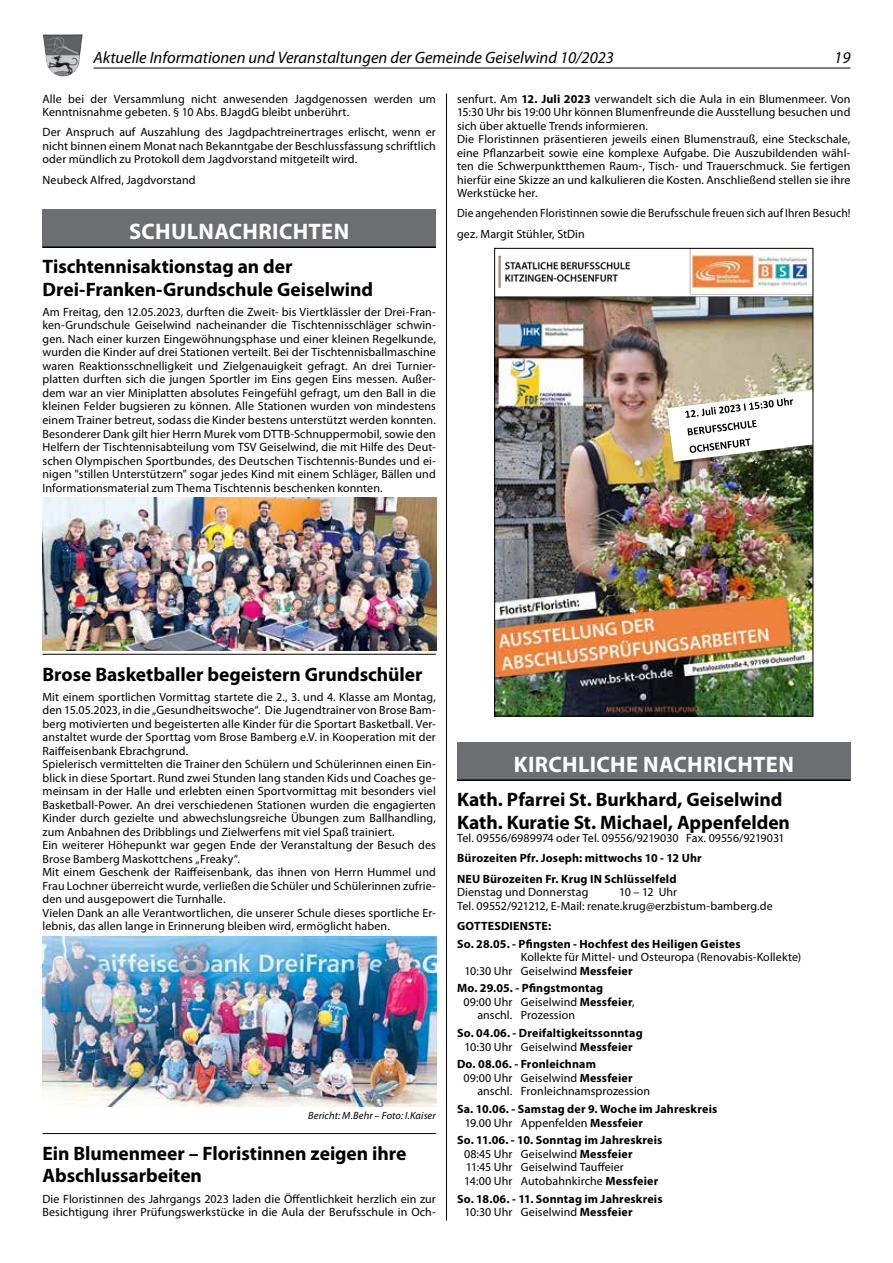
<style>
.page{position:relative;width:893px;height:1263px;background:#fff}
.page>*{position:absolute;margin:0;border:0;box-sizing:border-box;transform-origin:0 0}
.t1{font:700 22.5px "Myriad Pro";letter-spacing:.015em;color:#fff}
.t2{font:700 19.5px/22.5px "Myriad Pro";letter-spacing:-.005em;color:#000}
.t3{font:italic 16.5px "Myriad Pro";color:#000}
.t4{font:12px/13.5px "Myriad Pro";letter-spacing:.01em;color:#000}
.t5{font:700 12px/13.5px "Myriad Pro";letter-spacing:.015em;color:#000}
.t6{font:12px/20.2px "Myriad Pro";letter-spacing:.01em;color:#000;scale:.96 1}
.t7{font:italic 10.5px "Myriad Pro";letter-spacing:.005em;color:#000}
.s1{font-weight:700}
.s2{font-weight:400}
</style>
<div class="page">
<hr style="left:446px;top:94px;width:1px;height:1126px;background:#000">
<div style="left:43px;top:209px;width:393px;height:38px;background:#6d6e71"></div>
<hr style="left:43px;top:246px;width:393px;height:2px;background:#000">
<hr style="left:43px;top:654px;width:393px;height:1px;background:#000">
<hr style="left:43px;top:1133px;width:393px;height:1px;background:#000">
<img style="left:43px;top:498px;width:393px;height:152px">
<img style="left:43px;top:937px;width:393px;height:169px">
<div style="left:457px;top:742px;width:393px;height:38px;background:#6d6e71"></div>
<hr style="left:457px;top:779px;width:393px;height:2px;background:#000">
<img style="left:496px;top:250px;width:315px;height:464px">
<svg style="left:667px;top:389px;width:144px;height:73px"></svg>
<div style="left:494px;top:248px;width:319px;height:468px;border:1px solid #000"></div>
<hr style="left:94px;top:68px;width:756px;height:1px;background:#000">
<img style="left:43px;top:34px;width:40px;height:42px">
<h3 class="t3" style="left:94px;top:48px;width:522px">Aktuelle Informationen und Veranstaltungen der Gemeinde Geiselwind 10/2023</h3>
<h3 class="t3" style="left:834px;top:48px;width:18px">19</h3>
<p class="t4" style="left:43px;top:92px;width:395px">Alle bei der Versammlung nicht anwesenden Jagdgenossen werden um<br>Kenntnisnahme gebeten. § 10 Abs. BJagdG bleibt unberührt.</p>
<p class="t4" style="left:43px;top:125px;width:395px;text-align:justify">Der Anspruch auf Auszahlung des Jagdpachtreinertrages erlischt, wenn er nicht binnen einem Monat nach Bekanntgabe der Beschlussfassung schriftlich oder mündlich zu Protokoll dem Jagdvorstand mitgeteilt wird.</p>
<p class="t4" style="left:43px;top:173px;width:155px">Neubeck Alfred, Jagdvorstand</p>
<h1 class="t1" style="left:129px;top:216px;width:222px">SCHULNACHRICHTEN</h1>
<h2 class="t2" style="left:43px;top:255px;width:332px">Tischtennisaktionstag an der<br>Drei-Franken-Grundschule Geiselwind</h2>
<p class="t4" style="left:43px;top:305px;width:395px;text-align:justify">Am Freitag, den 12.05.2023, durften die Zweit- bis Viertklässler der Drei-Fran&shy;ken-Grundschule Geiselwind nacheinander die Tischtennisschläger schwin&shy;gen. Nach einer kurzen Eingewöhnungsphase und einer kleinen Regelkunde, wurden die Kinder auf drei Stationen verteilt. Bei der Tischtennisballmaschine waren Reaktionsschnelligkeit und Zielgenauigkeit gefragt. An drei Turnier&shy;platten durften sich die jungen Sportler im Eins gegen Eins messen. Außer&shy;dem war an vier Miniplatten absolutes Feingefühl gefragt, um den Ball in die kleinen Felder bugsieren zu können. Alle Stationen wurden von mindestens einem Trainer betreut, sodass die Kinder bestens unterstützt werden konnten.<br>Besonderer Dank gilt hier Herrn Murek vom DTTB-Schnuppermobil, sowie den Helfern der Tischtennisabteilung vom TSV Geiselwind, die mit Hilfe des Deut&shy;schen Olympischen Sportbundes, des Deutschen Tischtennis-Bundes und ei&shy;nigen "stillen Unterstützern" sogar jedes Kind mit einem Schläger, Bällen und Informationsmaterial zum Thema Tischtennis beschenken konnten.</p>
<p class="t4" style="left:457px;top:92px;width:395px">senfurt. Am <span class="s1">12. Juli 2023</span> verwandelt sich die Aula in ein Blumenmeer. Von 15:30 Uhr bis 19:00 Uhr können Blumenfreunde die Ausstellung besuchen und sich über aktuelle Trends informieren.<br>Die Floristinnen präsentieren jeweils einen Blumenstrauß, eine Steckschale, eine Pflanzarbeit sowie eine komplexe Aufgabe. Die Auszubildenden wähl&shy;ten die Schwerpunktthemen Raum-, Tisch- und Trauerschmuck. Sie fertigen hierfür eine Skizze an und kalkulieren die Kosten. Anschließend stellen sie ihre Werkstücke her.</p>
<p class="t6" style="left:457px;top:203px;width:411px">Die angehenden Floristinnen sowie die Berufsschule freuen sich auf Ihren Besuch! gez. Margit Stühler, StDin</p>
<h2 class="t2" style="left:43px;top:662px;width:381px">Brose Basketballer begeistern Grundschüler</h2>
<p class="t4" style="left:43px;top:690px;width:395px">Mit einem sportlichen Vormittag startete die 2., 3. und 4. Klasse am Montag, den 15.05.2023, in die „Gesundheitswoche“. Die Jugendtrainer von Brose Bam&shy;berg motivierten und begeisterten alle Kinder für die Sportart Basketball. Ver&shy;anstaltet wurde der Sporttag vom Brose Bamberg e.V. in Kooperation mit der Raiffeisenbank Ebrachgrund.<br>Spielerisch vermittelten die Trainer den Schülern und Schülerinnen einen Ein&shy;blick in diese Sportart. Rund zwei Stunden lang standen Kids und Coaches ge&shy;meinsam in der Halle und erlebten einen Sportvormittag mit besonders viel Basketball-Power. An drei verschiedenen Stationen wurden die engagierten Kinder durch gezielte und abwechslungsreiche Übungen zum Ballhandling, zum Anbahnen des Dribblings und Zielwerfens mit viel Spaß trainiert.<br>Ein weiterer Höhepunkt war gegen Ende der Veranstaltung der Besuch des Brose Bamberg Maskottchens „Freaky“.<br>Mit einem Geschenk der Raiffeisenbank, das ihnen von Herrn Hummel und Frau Lochner überreicht wurde, verließen die Schüler und Schülerinnen zufrie&shy;den und ausgepowert die Turnhalle.<br>Vielen Dank an alle Verantwortlichen, die unserer Schule dieses sportliche Er&shy;lebnis, das allen lange in Erinnerung bleiben wird, ermöglicht haben.</p>
<p class="t7" style="left:308px;top:1109px;width:129px">Bericht: M.Behr – Foto: I.Kaiser</p>
<h2 class="t2" style="left:43px;top:1141px;width:365px">Ein Blumenmeer – Floristinnen zeigen ihre<br>Abschlussarbeiten</h2>
<p class="t4" style="left:43px;top:1191px;width:395px">Die Floristinnen des Jahrgangs 2023 laden die Öffentlichkeit herzlich ein zur<br>Besichtigung ihrer Prüfungswerkstücke in die Aula der Berufsschule in Och-</p>
<h1 class="t1" style="left:514px;top:749px;width:282px">KIRCHLICHE NACHRICHTEN</h1>
<h2 class="t2" style="left:457px;top:788px;width:334px">Kath. Pfarrei St. Burkhard, Geiselwind<br>Kath. Kuratie St. Michael, Appenfelden</h2>
<p class="t4" style="left:457px;top:831px;width:329px">Tel. 09556/6989974 oder Tel. 09556/9219030 Fax. 09556/9219031</p>
<p class="t5" style="left:457px;top:848px;width:246px;line-height:20.2px">Bürozeiten Pfr. Joseph: mittwochs 10 - 12 Uhr<br>NEU Bürozeiten Fr. Krug IN Schlüsselfeld</p>
<p class="t4" style="left:457px;top:885px;width:133px">Dienstag und Donnerstag</p>
<p class="t4" style="left:457px;top:885px;width:317px;text-indent:162px">10 – 12 Uhr<br>Tel. 09552/921212, E-Mail: renate.krug@erzbistum-bamberg.de</p>
<p class="t5" style="left:457px;top:917px;width:285px;line-height:17.7px">GOTTESDIENSTE:<br>So. 28.05. - Pfingsten - Hochfest des Heiligen Geistes</p>
<p class="t4" style="left:464px;top:950px;width:338px;text-indent:57px">Kollekte für Mittel- und Osteuropa (Renovabis-Kollekte)<br>10:30 Uhr Geiselwind <span class="s1">Messfeier</span></p>
<p class="t5" style="left:457px;top:981px;width:148px">Mo. 29.05. - Pfingstmontag</p>
<p class="t4" style="left:463px;top:995px;width:173px">09:00 Uhr Geiselwind <span class="s1">Messfeier</span>,</p>
<p class="t4" style="left:477px;top:1008px;width:99px">anschl. Prozession</p>
<p class="t5" style="left:457px;top:1026px;width:187px;text-align:center">So. 04.06. - Dreifaltigkeitssonntag<br><span class="s2">10:30 Uhr Geiselwind</span> Messfeier</p>
<p class="t5" style="left:457px;top:1057px;width:140px">Do. 08.06. - Fronleichnam</p>
<p class="t4" style="left:463px;top:1071px;width:171px">09:00 Uhr Geiselwind <span class="s1">Messfeier</span></p>
<p class="t4" style="left:477px;top:1084px;width:174px">anschl. Fronleichnamsprozession</p>
<p class="t5" style="left:465px;top:1102px;width:254px;text-indent:-8px">Sa. 10.06. - Samstag der 9. Woche im Jahreskreis<br><span class="s2">19.00 Uhr Appenfelden</span> Messfeier</p>
<p class="t4" style="left:464px;top:1133px;width:200px;text-indent:-7px"><span class="s1">So. 11.06. - 10. Sonntag im Jahreskreis </span>08:45 Uhr Geiselwind <span class="s1">Messfeier<br></span>11:45 Uhr Geiselwind Tauffeier<br>14:00 Uhr Autobahnkirche <span class="s1">Messfeier</span></p>
<p class="t5" style="left:464px;top:1191px;width:200px;text-indent:-7px">So. 18.06. - 11. Sonntag im Jahreskreis<br><span class="s2">10:30 Uhr Geiselwind</span> Messfeier</p>
</div>
